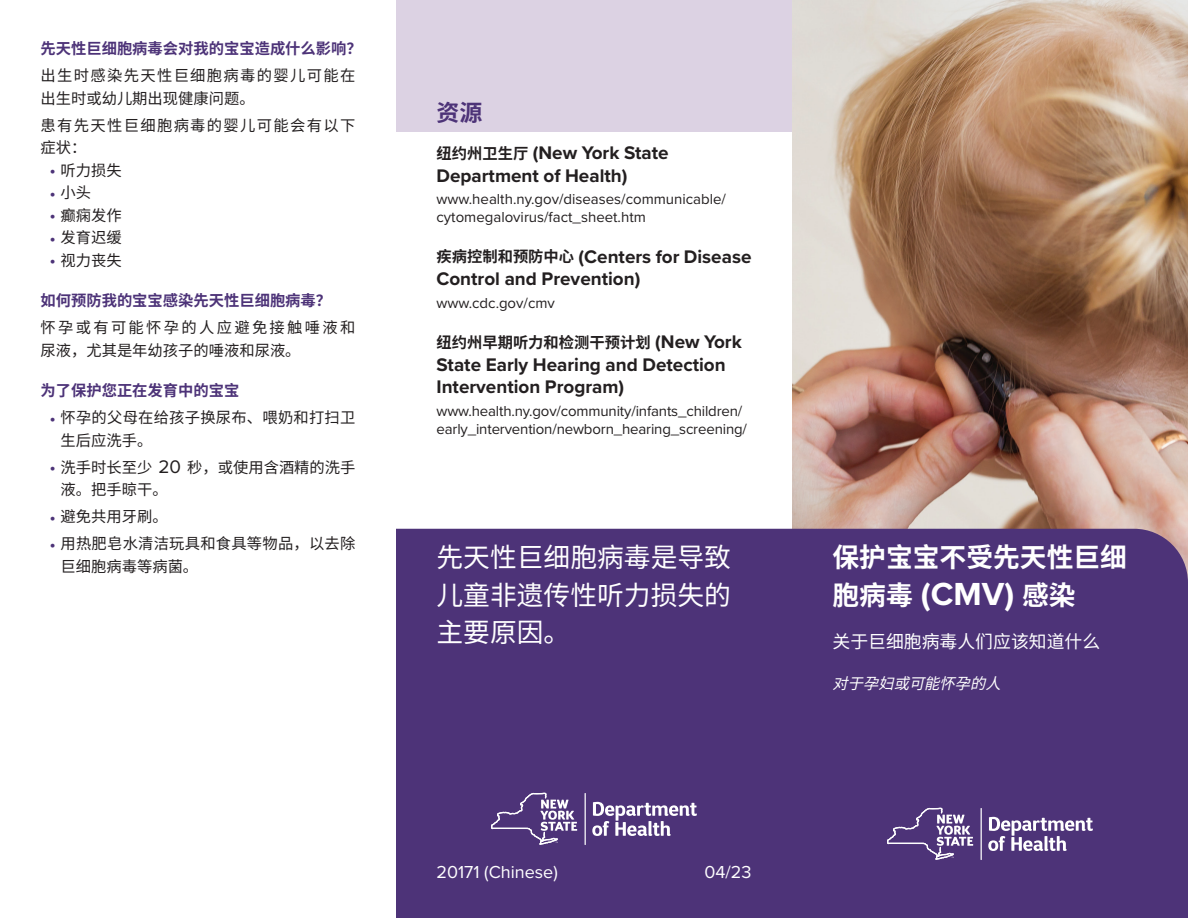
<style>
.page{position:relative;width:1188px;height:918px;background:#fff}
.page>*{position:absolute;margin:0;border:0;box-sizing:border-box;transform-origin:0 0}
.t1{font:26.85px/37.5px "Noto Sans SC";color:#fff;text-align:justify}
.t2{font:700 26.85px/37.5px "Noto Sans SC";color:#fff}
.t3{font:700 22.95px "Noto Sans SC";color:#4d3378}
.t4{font:700 18.9px/22.5px "Proxima Nova";color:#231f20}
.t5{font:18px "Proxima Nova";color:#fff}
.t6{font:17.85px "Noto Sans SC";color:#fff}
.t7{font:15.3px/22.5px "Noto Sans SC";letter-spacing:.015em;color:#231f20}
.t8{font:15.3px/22.5px "Noto Sans SC";letter-spacing:.09em;color:#231f20}
.t9{font:700 15.3px "Noto Sans SC";color:#4d3378}
.t10{font:15.3px/22.5px "Noto Sans SC";letter-spacing:.15em;color:#231f20}
.t11{font:700 15.3px "Noto Sans SC";color:#231f20}
.t12{font:italic 15.3px "Noto Sans SC";color:#fff}
.t13{font:15px/18px "Proxima Nova";letter-spacing:-.01em;color:#231f20}
.s1{font-family:"Proxima Nova";font-size:18px;color:#4d3378}
.s2{font-family:"Proxima Nova";font-size:18.9px}
.s3{font-family:"Noto Sans SC";font-size:15.3px}
.s4{font-family:"Proxima Nova";font-size:33px}
</style>
<div class="page">
<div style="left:396px;top:0;width:792px;height:132px;background:#dcd2e3"></div>
<img style="left:792px;top:0;width:396px;height:529px">
<div style="left:396px;top:529px;width:792px;height:389px;background:#4d3378"></div>
<svg style="left:592px;top:802px;width:105px;height:34px"></svg>
<hr style="left:585px;top:793px;width:1px;height:52px;background:#fff">
<svg style="left:491px;top:793px;width:86px;height:52px;background:#6c578f"></svg>
<svg style="left:988px;top:817px;width:105px;height:34px"></svg>
<hr style="left:981px;top:808px;width:1px;height:52px;background:#fff">
<svg style="left:887px;top:808px;width:86px;height:52px;background:#6c578f"></svg>
<p class="t9" style="left:40px;top:40px;width:323px">先天性巨细胞病毒会对我的宝宝造成什么影响？</p>
<p class="t8" style="left:40px;top:65px;width:316px">出生时感染先天性巨细胞病毒的婴儿可能在出生时或幼儿期出现健康问题。</p>
<p class="t8" style="left:40px;top:114px;width:316px">患有先天性巨细胞病毒的婴儿可能会有以下症状：</p>
<p class="t7" style="left:50px;top:159px;width:74px"><span class="s1">•</span> 听力损失</p>
<p class="t7" style="left:50px;top:182px;width:43px"><span class="s1">•</span> 小头</p>
<p class="t7" style="left:50px;top:204px;width:74px"><span class="s1">•</span> 癫痫发作</p>
<p class="t7" style="left:50px;top:227px;width:74px"><span class="s1">•</span> 发育迟缓</p>
<p class="t7" style="left:50px;top:249px;width:74px"><span class="s1">•</span> 视力丧失</p>
<p class="t9" style="left:40px;top:292px;width:292px">如何预防我的宝宝感染先天性巨细胞病毒？</p>
<p class="t10" style="left:40px;top:317px;width:316px">怀孕或有可能怀孕的人应避免接触唾液和尿液，尤其是年幼孩子的唾液和尿液。</p>
<p class="t9" style="left:40px;top:382px;width:200px">为了保护您正在发育中的宝宝</p>
<p class="t7" style="left:61px;top:407px;width:296px;text-indent:-11px"><span class="s1">•</span> 怀孕的父母在给孩子换尿布、喂奶和打扫卫生后应洗手。</p>
<p class="t7" style="left:61px;top:456px;width:296px;text-indent:-11px"><span class="s1">•</span> 洗手时长至少 <span class="s2">20</span> 秒，或使用含酒精的洗手液。把手晾干。</p>
<p class="t7" style="left:50px;top:506px;width:120px"><span class="s1">•</span> 避免共用牙刷。</p>
<p class="t7" style="left:61px;top:533px;width:296px;text-indent:-11px"><span class="s1">•</span> 用热肥皂水清洁玩具和食具等物品，以去除巨细胞病毒等病菌。</p>
<p class="t3" style="left:436px;top:100px;width:47px">资源</p>
<p class="t4" style="left:436px;top:142px;width:234px"><span class="s3">纽约州卫生厅</span> (New York State<br>Department of Health)</p>
<p class="t13" style="left:436px;top:190px;width:291px">www.health.ny.gov/diseases/communicable/ cytomegalovirus/fact_sheet.htm</p>
<p class="t4" style="left:436px;top:245px;width:317px"><span class="s3">疾病控制和预防中心</span> (Centers for Disease<br>Control and Prevention)</p>
<p class="t13" style="left:436px;top:293px;width:120px">www.cdc.gov/cmv</p>
<p class="t11" style="left:436px;top:334px;width:307px">纽约州早期听力和检测干预计划 <span class="s2">(New York</span></p>
<p class="t4" style="left:436px;top:353px;width:291px">State Early Hearing and Detection<br>Intervention Program)</p>
<p class="t13" style="left:436px;top:401px;width:312px">www.health.ny.gov/community/infants_children/ early_intervention/newborn_hearing_screening/</p>
<p class="t1" style="left:436px;top:539px;width:296px">先天性巨细胞病毒是导致儿童非遗传性听力损失的主要原因。</p>
<p class="t5" style="left:436px;top:859px;width:123px">20171 (Chinese)</p>
<p class="t5" style="left:705px;top:858px;width:48px">04/23</p>
<p class="t2" style="left:832px;top:539px;width:296px">保护宝宝不受先天性巨细胞病毒 <span class="s4">(CMV)</span> 感染</p>
<p class="t6" style="left:832px;top:632px;width:269px">关于巨细胞病毒人们应该知道什么</p>
<p class="t12" style="left:832px;top:674px;width:179px">对于孕妇或可能怀孕的人</p>
</div>
